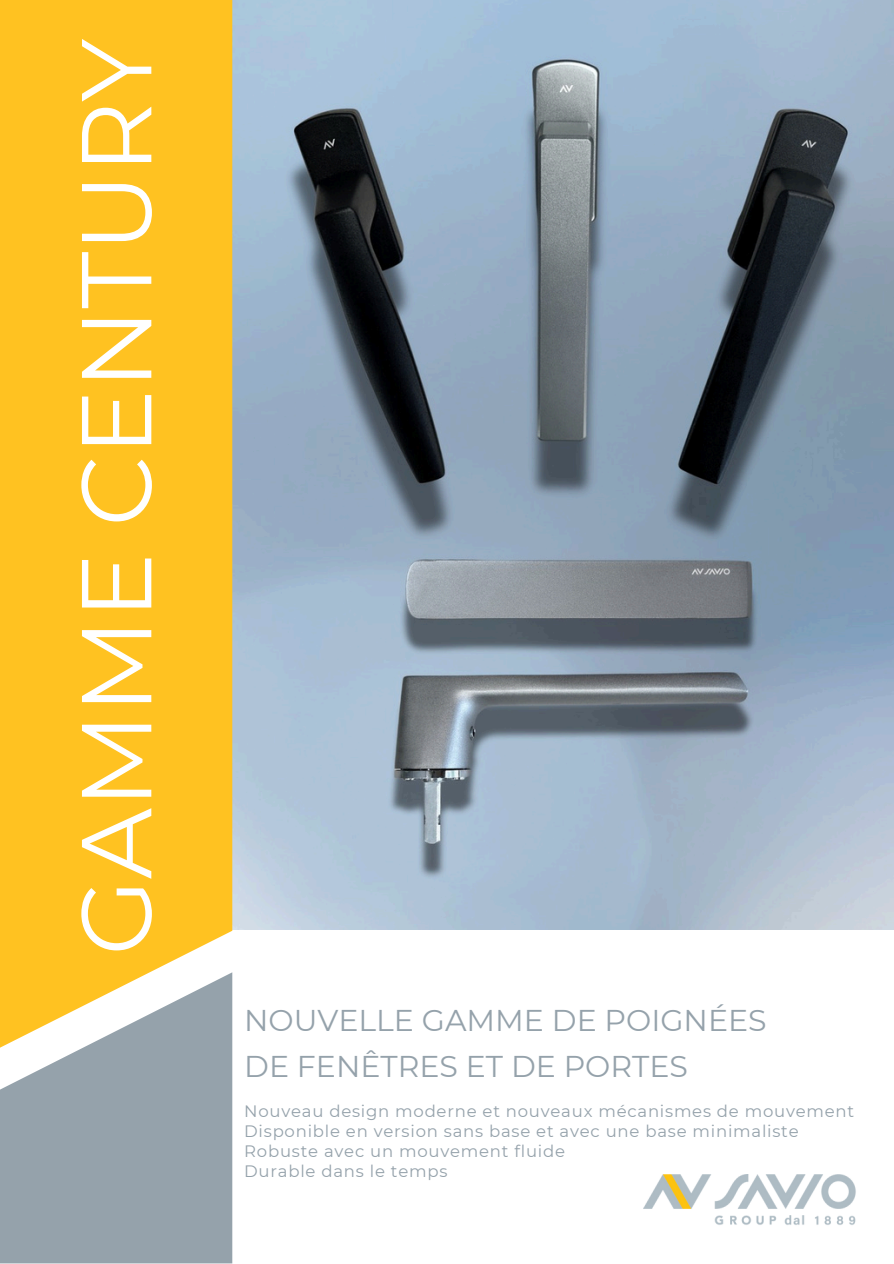
<style>
.page{position:relative;width:894px;height:1264px;background:#fff}
.page>*{position:absolute;margin:0;border:0;box-sizing:border-box;transform-origin:0 0}
.t1{font:99px "Montserrat";color:#fff}
.t2{font:30px/46.2px "Montserrat";color:#95a2ab}
.t3{font:16.5px/20.2px "Montserrat";letter-spacing:.045em;color:#95a2ab}
</style>
<div class="page">
<img style="left:232px;top:0;width:661px;height:929px">
<div style="left:0;top:0;width:232px;height:972px;background:#ffc221"></div>
<svg style="left:0;top:972px;width:232px;height:291px;fill:#95a2ab"></svg>
<img style="left:643px;top:1174px;width:213px;height:51px">
<p class="t1" style="left:55px;top:955px;width:918px;rotate:-90deg">GAMME CENTURY</p>
<h2 class="t2" style="left:244px;top:997px;width:523px">NOUVELLE GAMME DE POIGNÉES<br>DE FENÊTRES ET DE PORTES</h2>
<h1 class="t3" style="left:244px;top:1100px;width:611px">Nouveau design moderne et nouveaux mécanismes de mouvement Disponible en version sans base et avec une base minimaliste Robuste avec un mouvement fluide<br>Durable dans le temps</h1>
</div>
